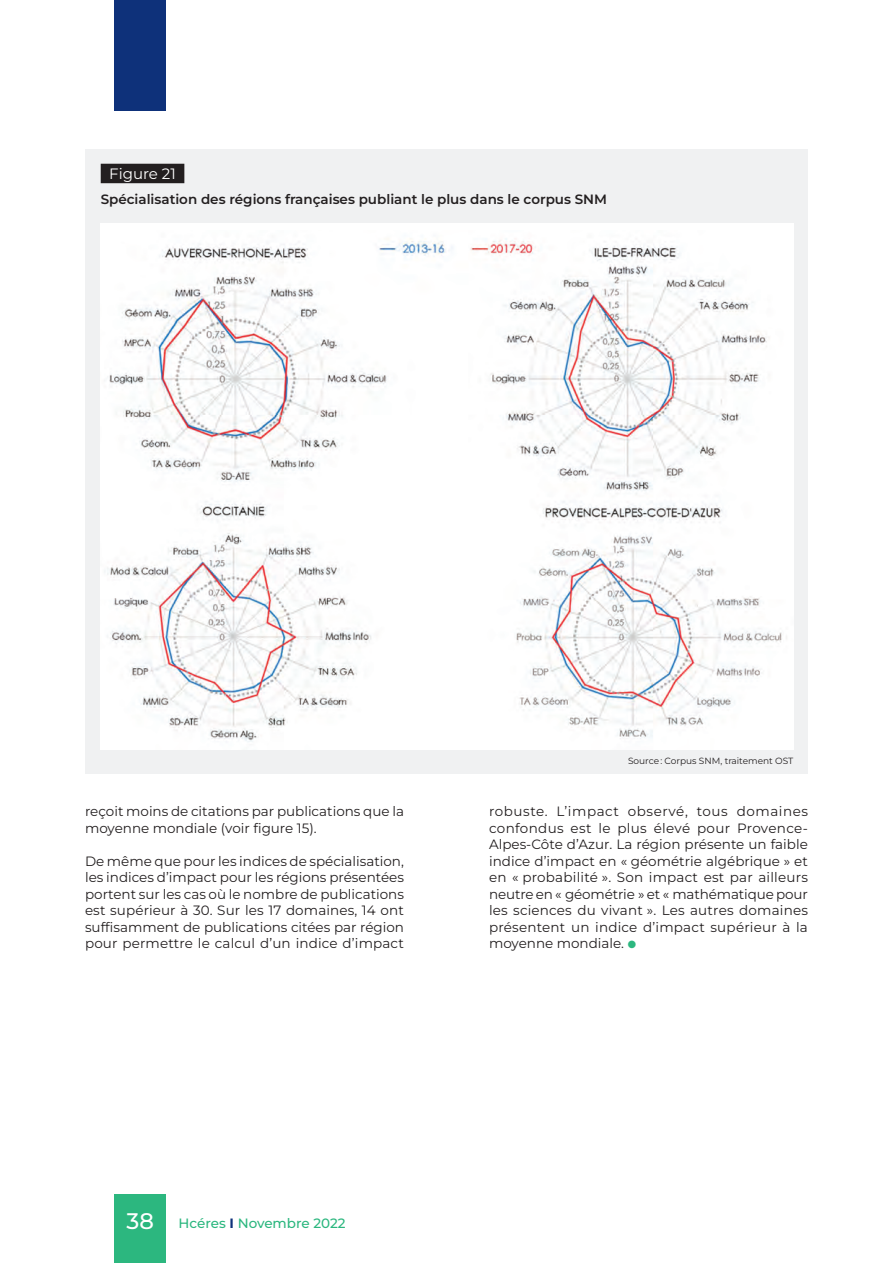
<style>
.page{position:relative;width:893px;height:1263px;background:#fff}
.page>*{position:absolute;margin:0;border:0;box-sizing:border-box;transform-origin:0 0}
.t1{font:500 22.5px "Montserrat";color:#fff}
._30_Figure_NAB{font:15px "Montserrat";color:#fff}
._04_Texte{font:13.5px/16.5px "Montserrat";color:#231f20;text-align:justify}
._21_Enc_titre{font:600 13.5px "Montserrat";color:#231f20}
.t2{font:500 13.5px "Montserrat";color:#2cb77f}
._13_Tab_Sources{font:9px "Montserrat";color:#231f20}
.s1{color:#2cb77f}
.s2{font-weight:700;color:#0e317a}
</style>
<div class="page">
<div style="left:115px;top:1195px;width:51px;height:68px;background:#2cb77f"></div>
<div style="left:115px;top:0;width:51px;height:111px;background:#0e317a"></div>
<div style="left:85px;top:149px;width:723px;height:624px;background:#f0f1f2"></div>
<img style="left:101px;top:230px;width:693px;height:520px">
<div style="left:101px;top:164px;width:83px;height:19px;background:#231f20"></div>
<p class="_30_Figure_NAB" style="left:109px;top:164px;width:68px">Figure 21</p>
<p class="_21_Enc_titre" style="left:101px;top:190px;width:508px">Spécialisation des régions françaises publiant le plus dans le corpus SNM</p>
<p class="_13_Tab_Sources" style="left:628px;top:755px;width:167px">Source : Corpus SNM, traitement OST</p>
<p class="_04_Texte" style="left:85px;top:803px;width:320px">reçoit moins de citations par publications que la moyenne mondiale (voir figure 15).</p>
<p class="_04_Texte" style="left:85px;top:852px;width:320px">De même que pour les indices de spécialisation, les indices d’impact pour les régions présentées portent sur les cas où le nombre de publications est supérieur à 30. Sur les 17 domaines, 14 ont suffisamment de publications citées par région pour permettre le calcul d’un indice d’impact</p>
<p class="_04_Texte" style="left:489px;top:803px;width:321px">robuste. L’impact observé, tous domaines confondus est le plus élevé pour Provence-Alpes-Côte d’Azur. La région présente un faible indice d’impact en « géométrie algébrique » et en « probabilité ». Son impact est par ailleurs neutre en « géométrie » et « mathématique pour les sciences du vivant ». Les autres domaines présentent un indice d’impact supérieur à la moyenne mondiale. <span class="s1">●</span></p>
<p class="t1" style="left:127px;top:1206px;width:29px">38</p>
<p class="t2" style="left:179px;top:1215px;width:169px">Hcéres <span class="s2">I</span> Novembre 2022</p>
</div>
